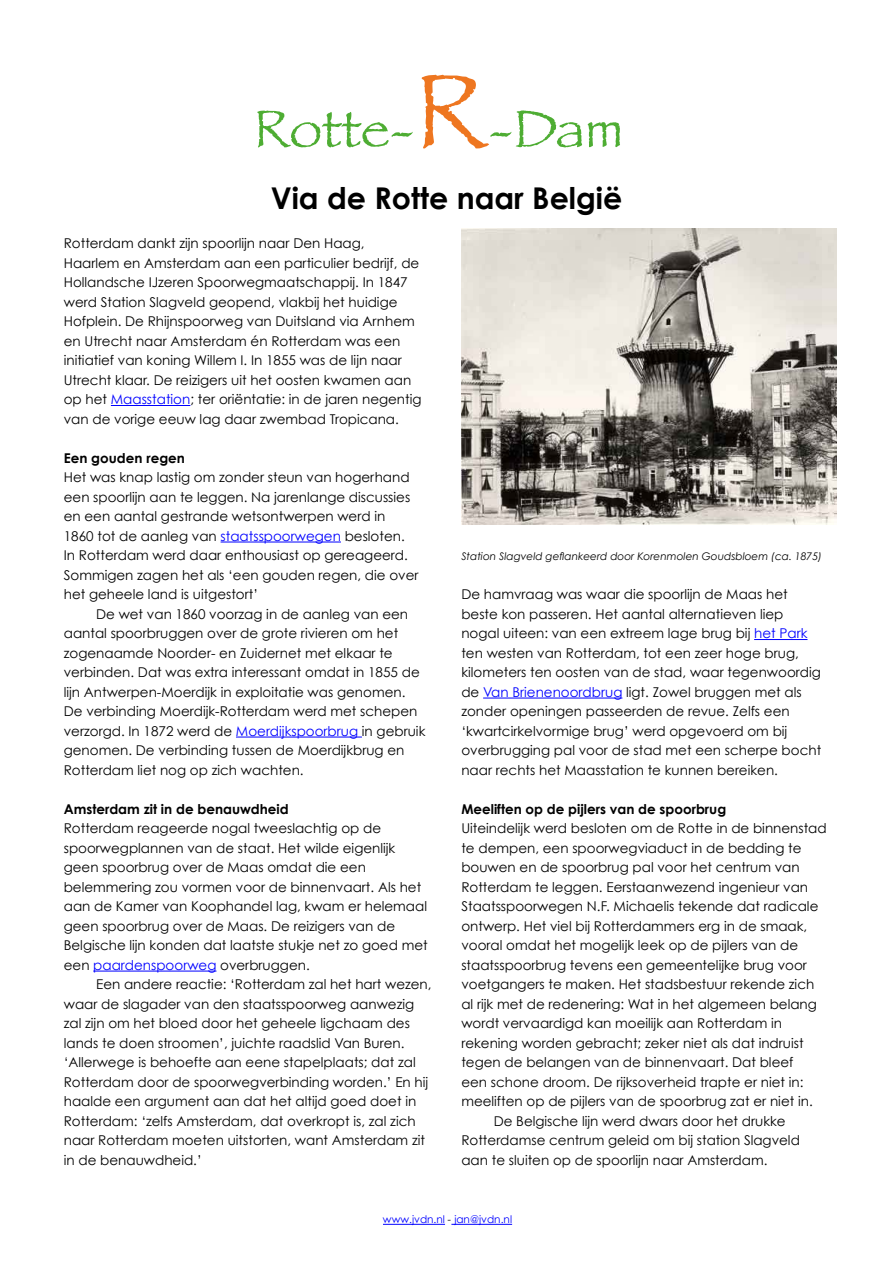
<style>
.page{position:relative;width:893px;height:1263px;background:#fff}
.page>*{position:absolute;margin:0;border:0;box-sizing:border-box;transform-origin:0 0}
.t1{font:54px "Papyrus";color:#4ead33}
.t2{font:700 30px "Century Gothic";color:#000}
.t3{font:13.5px/19.5px "Century Gothic";color:#000}
.t4{font:700 13.5px "Century Gothic";color:#000}
.t5{font:italic 10.5px "Century Gothic";color:#000}
.t6{font:10.5px "Century Gothic";color:#00f}
.s1{font-size:108px;color:#ee7620}
.s2{color:#00f}
.s3{font-style:italic;color:#000}
</style>
<div class="page">
<hr style="left:383px;top:1224px;width:62px;height:1px;background:#00f">
<hr style="left:451px;top:1224px;width:61px;height:1px;background:#00f">
<hr style="left:111px;top:405px;width:79px;height:1px;background:#00f">
<hr style="left:221px;top:542px;width:120px;height:1px;background:#00f">
<hr style="left:236px;top:737px;width:126px;height:1px;background:#00f">
<hr style="left:93px;top:971px;width:123px;height:1px;background:#00f">
<hr style="left:754px;top:639px;width:53px;height:1px;background:#00f">
<hr style="left:483px;top:698px;width:139px;height:1px;background:#00f">
<img style="left:461px;top:229px;width:375px;height:296px">
<h1 class="t1" style="left:254px;top:96px;width:371px">Rotte-<span class="s1">R</span>-Dam</h1>
<h2 class="t2" style="left:271px;top:179px;width:353px">Via de Rotte naar België</h2>
<p class="t3" style="left:64px;top:233px;width:359px">Rotterdam dankt zijn spoorlijn naar Den Haag, Haarlem en Amsterdam aan een particulier bedrijf, de Hollandsche IJzeren Spoorwegmaatschappij. In 1847 werd Station Slagveld geopend, vlakbij het huidige Hofplein. De Rhijnspoorweg van Duitsland via Arnhem en Utrecht naar Amsterdam én Rotterdam was een initiatief van koning Willem I. In 1855 was de lijn naar Utrecht klaar. De reizigers uit het oosten kwamen aan op het <span class="s2">Maasstation</span>; ter oriëntatie: in de jaren negentig van de vorige eeuw lag daar zwembad Tropicana.</p>
<p class="t4" style="left:64px;top:449px;width:123px">Een gouden regen</p>
<p class="t3" style="left:64px;top:467px;width:356px">Het was knap lastig om zonder steun van hogerhand een spoorlijn aan te leggen. Na jarenlange discussies en een aantal gestrande wetsontwerpen werd in<br>1860 tot de aanleg van <span class="s2">staatsspoorwegen</span> besloten.<br>In Rotterdam werd daar enthousiast op gereageerd.<br>Sommigen zagen het als ‘een gouden regen, die over het geheele land is uitgestort’</p>
<p class="t3" style="left:64px;top:604px;width:363px;text-indent:32px">De wet van 1860 voorzag in de aanleg van een aantal spoorbruggen over de grote rivieren om het zogenaamde Noorder- en Zuidernet met elkaar te verbinden. Dat was extra interessant omdat in 1855 de lijn Antwerpen-Moerdijk in exploitatie was genomen.<br>De verbinding Moerdijk-Rotterdam werd met schepen verzorgd. In 1872 werd de <span class="s2">Moerdijkspoorbrug</span> in gebruik genomen. De verbinding tussen de Moerdijkbrug en Rotterdam liet nog op zich wachten.</p>
<p class="t4" style="left:64px;top:800px;width:226px">Amsterdam zit in de benauwdheid</p>
<p class="t3" style="left:64px;top:818px;width:365px">Rotterdam reageerde nogal tweeslachtig op de spoorwegplannen van de staat. Het wilde eigenlijk geen spoorbrug over de Maas omdat die een belemmering zou vormen voor de binnenvaart. Als het aan de Kamer van Koophandel lag, kwam er helemaal geen spoorbrug over de Maas. De reizigers van de Belgische lijn konden dat laatste stukje net zo goed met een <span class="s2">paardenspoorweg</span> overbruggen.</p>
<p class="t3" style="left:64px;top:974px;width:369px;text-indent:32px">Een andere reactie: ‘Rotterdam zal het hart wezen, waar de slagader van den staatsspoorweg aanwezig zal zijn om het bloed door het geheele ligchaam des lands te doen stroomen’, juichte raadslid Van Buren. ‘Allerwege is behoefte aan eene stapelplaats; dat zal Rotterdam door de spoorwegverbinding worden.’ En hij haalde een argument aan dat het altijd goed doet in Rotterdam: ‘zelfs Amsterdam, dat overkropt is, zal zich naar Rotterdam moeten uitstorten, want Amsterdam zit in de benauwdheid.’</p>
<p class="t5" style="left:461px;top:550px;width:362px">Station Slagveld geflankeerd door Korenmolen Goudsbloem (ca. 1875)</p>
<p class="t3" style="left:461px;top:584px;width:361px">De hamvraag was waar die spoorlijn de Maas het beste kon passeren. Het aantal alternatieven liep nogal uiteen: van een extreem lage brug bij <span class="s2">het Park </span>ten westen van Rotterdam, tot een zeer hoge brug, kilometers ten oosten van de stad, waar tegenwoordig de <span class="s2">Van Brienenoordbrug</span> ligt. Zowel bruggen met als zonder openingen passeerden de revue. Zelfs een ‘kwartcirkelvormige brug’ werd opgevoerd om bij overbrugging pal voor de stad met een scherpe bocht naar rechts het Maasstation te kunnen bereiken.</p>
<p class="t4" style="left:461px;top:800px;width:266px">Meeliften op de pijlers van de spoorbrug</p>
<p class="t3" style="left:461px;top:818px;width:367px">Uiteindelijk werd besloten om de Rotte in de binnenstad</p>
<p class="t3" style="left:461px;top:838px;width:342px">te dempen, een spoorwegviaduct in de bedding te</p>
<p class="t3" style="left:461px;top:857px;width:340px">bouwen en de spoorbrug pal voor het centrum van</p>
<p class="t3" style="left:461px;top:877px;width:348px">Rotterdam te leggen. Eerstaanwezend ingenieur van</p>
<p class="t3" style="left:461px;top:896px;width:359px">Staatsspoorwegen N.F. Michaelis tekende dat radicale</p>
<p class="t3" style="left:461px;top:916px;width:347px">ontwerp. Het viel bij Rotterdammers erg in de smaak,</p>
<p class="t3" style="left:461px;top:935px;width:338px">vooral omdat het mogelijk leek op de pijlers van de</p>
<p class="t3" style="left:461px;top:955px;width:347px">staatsspoorbrug tevens een gemeentelijke brug voor</p>
<p class="t3" style="left:461px;top:974px;width:354px">voetgangers te maken. Het stadsbestuur rekende zich</p>
<p class="t3" style="left:461px;top:994px;width:357px">al rijk met de redenering: Wat in het algemeen belang</p>
<p class="t3" style="left:461px;top:1013px;width:322px">wordt vervaardigd kan moeilijk aan Rotterdam in</p>
<p class="t3" style="left:461px;top:1033px;width:344px">rekening worden gebracht; zeker niet als dat indruist</p>
<p class="t3" style="left:461px;top:1052px;width:334px">tegen de belangen van de binnenvaart. Dat bleef</p>
<p class="t3" style="left:461px;top:1072px;width:344px">een schone droom. De rijksoverheid trapte er niet in:</p>
<p class="t3" style="left:461px;top:1091px;width:353px">meeliften op de pijlers van de spoorbrug zat er niet in.</p>
<p class="t3" style="left:494px;top:1111px;width:294px">De Belgische lijn werd dwars door het drukke</p>
<p class="t3" style="left:461px;top:1130px;width:340px">Rotterdamse centrum geleid om bij station Slagveld</p>
<p class="t3" style="left:461px;top:1150px;width:308px">aan te sluiten op de spoorlijn naar Amsterdam.</p>
<p class="t6" style="left:383px;top:1213px;width:131px">www.jvdn.nl <span class="s3">-</span> jan@jvdn.nl</p>
</div>
